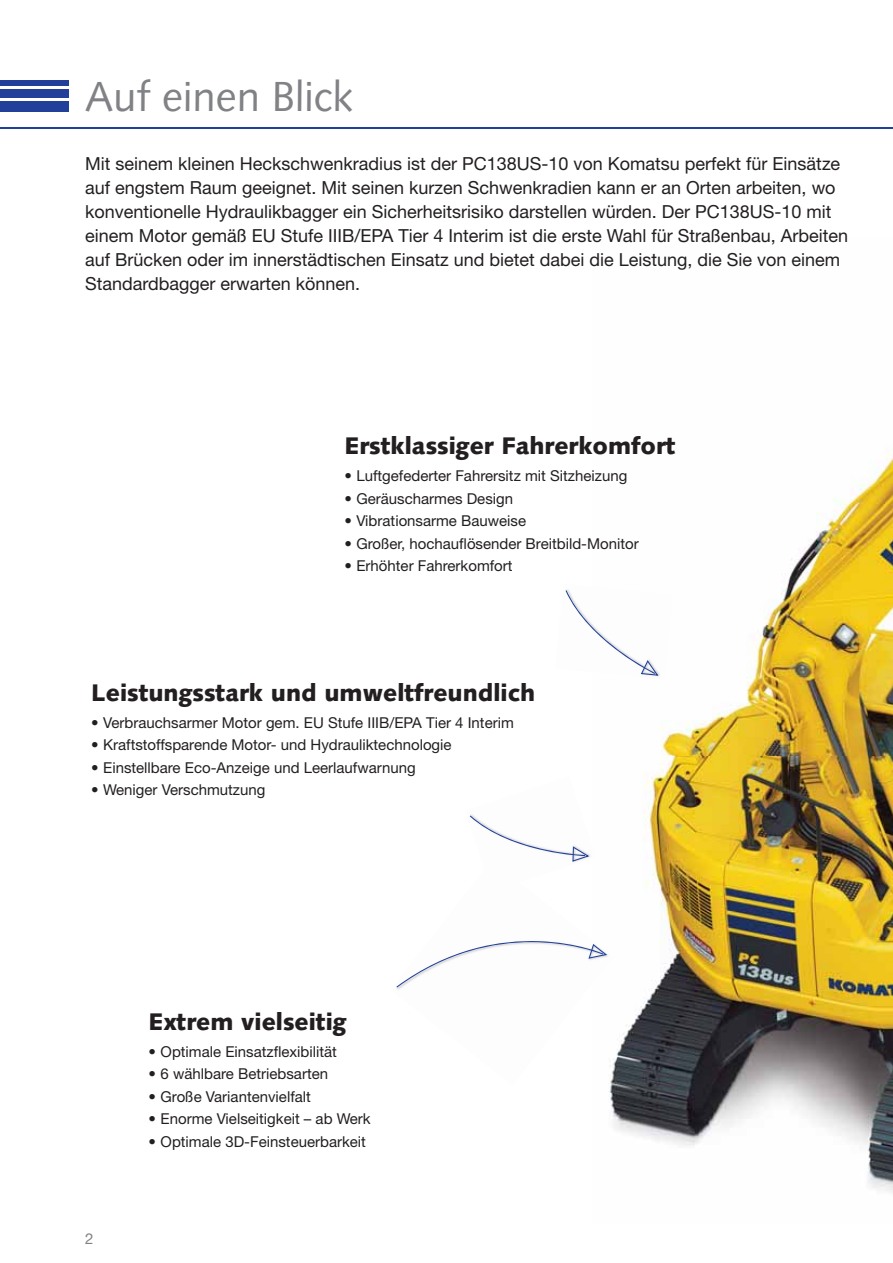
<style>
.page{position:relative;width:893px;height:1263px;background:#fff}
.page>*{position:absolute;margin:0;border:0;box-sizing:border-box;transform-origin:0 0}
.t1{font:42px "Syntax LTCE";color:#808285}
.t2{font:900 24px "Syntax LTCE";color:#231f20}
.t3{font:18px/24px "Helvetica Neue LT Pro";color:#231f20}
.t4{font:15px "Helvetica Neue LT Pro";color:#231f20}
.t5{font:15px "Helvetica Neue LT Pro";color:#808285}
</style>
<div class="page">
<img style="left:609px;top:452px;width:284px;height:741px">
<hr style="left:0;top:127px;width:893px;height:1px;background:#223f9a">
<div style="left:0;top:101px;width:68px;height:10px;background:#223f9a"></div>
<div style="left:0;top:89px;width:68px;height:8px;background:#223f9a"></div>
<div style="left:0;top:80px;width:68px;height:5px;background:#223f9a"></div>
<img style="left:397px;top:861px;width:217px;height:225px">
<svg style="left:396px;top:940px;width:211px;height:48px"></svg>
<img style="left:567px;top:584px;width:106px;height:95px">
<svg style="left:565px;top:590px;width:93px;height:86px"></svg>
<img style="left:465px;top:814px;width:131px;height:78px">
<svg style="left:470px;top:815px;width:119px;height:47px"></svg>
<h1 class="t1" style="left:85px;top:77px;width:270px">Auf einen Blick</h1>
<p class="t3" style="left:85px;top:154px;width:765px">Mit seinem kleinen Heckschwenkradius ist der PC138US-10 von Komatsu perfekt für Einsätze auf engstem Raum geeignet. Mit seinen kurzen Schwenkradien kann er an Orten arbeiten, wo konventionelle Hydraulikbagger ein Sicherheitsrisiko darstellen würden. Der PC138US-10 mit einem Motor gemäß EU Stufe IIIB/EPA Tier 4 Interim ist die erste Wahl für Straßenbau, Arbeiten auf Brücken oder im innerstädtischen Einsatz und bietet dabei die Leistung, die Sie von einem Standardbagger erwarten können.</p>
<h2 class="t2" style="left:344px;top:434px;width:333px">Erstklassiger Fahrerkomfort</h2>
<p class="t4" style="left:344px;top:471px;width:284px">• Luftgefederter Fahrersitz mit Sitzheizung</p>
<p class="t4" style="left:344px;top:493px;width:170px">• Geräuscharmes Design</p>
<p class="t4" style="left:344px;top:516px;width:183px">• Vibrationsarme Bauweise</p>
<p class="t4" style="left:344px;top:538px;width:296px">• Großer, hochauflösender Breitbild-Monitor</p>
<p class="t4" style="left:344px;top:561px;width:170px">• Erhöhter Fahrerkomfort</p>
<h2 class="t2" style="left:91px;top:681px;width:445px">Leistungsstark und umweltfreundlich</h2>
<p class="t4" style="left:91px;top:717px;width:424px">• Verbrauchsarmer Motor gem. EU Stufe IIIB/EPA Tier 4 Interim</p>
<p class="t4" style="left:91px;top:739px;width:362px">• Kraftstoffsparende Motor- und Hydrauliktechnologie</p>
<p class="t4" style="left:91px;top:762px;width:326px">• Einstellbare Eco-Anzeige und Leerlaufwarnung</p>
<p class="t4" style="left:91px;top:784px;width:176px">• Weniger Verschmutzung</p>
<p class="t5" style="left:85px;top:1233px;width:10px">2</p>
<h2 class="t2" style="left:149px;top:1010px;width:199px">Extrem vielseitig</h2>
<p class="t4" style="left:149px;top:1046px;width:190px">• Optimale Einsatzflexibilität</p>
<p class="t4" style="left:149px;top:1069px;width:181px">• 6 wählbare Betriebsarten</p>
<p class="t4" style="left:149px;top:1091px;width:164px">• Große Variantenvielfalt</p>
<p class="t4" style="left:149px;top:1114px;width:224px">• Enorme Vielseitigkeit – ab Werk</p>
<p class="t4" style="left:149px;top:1136px;width:219px">• Optimale 3D-Feinsteuerbarkeit</p>
</div>
